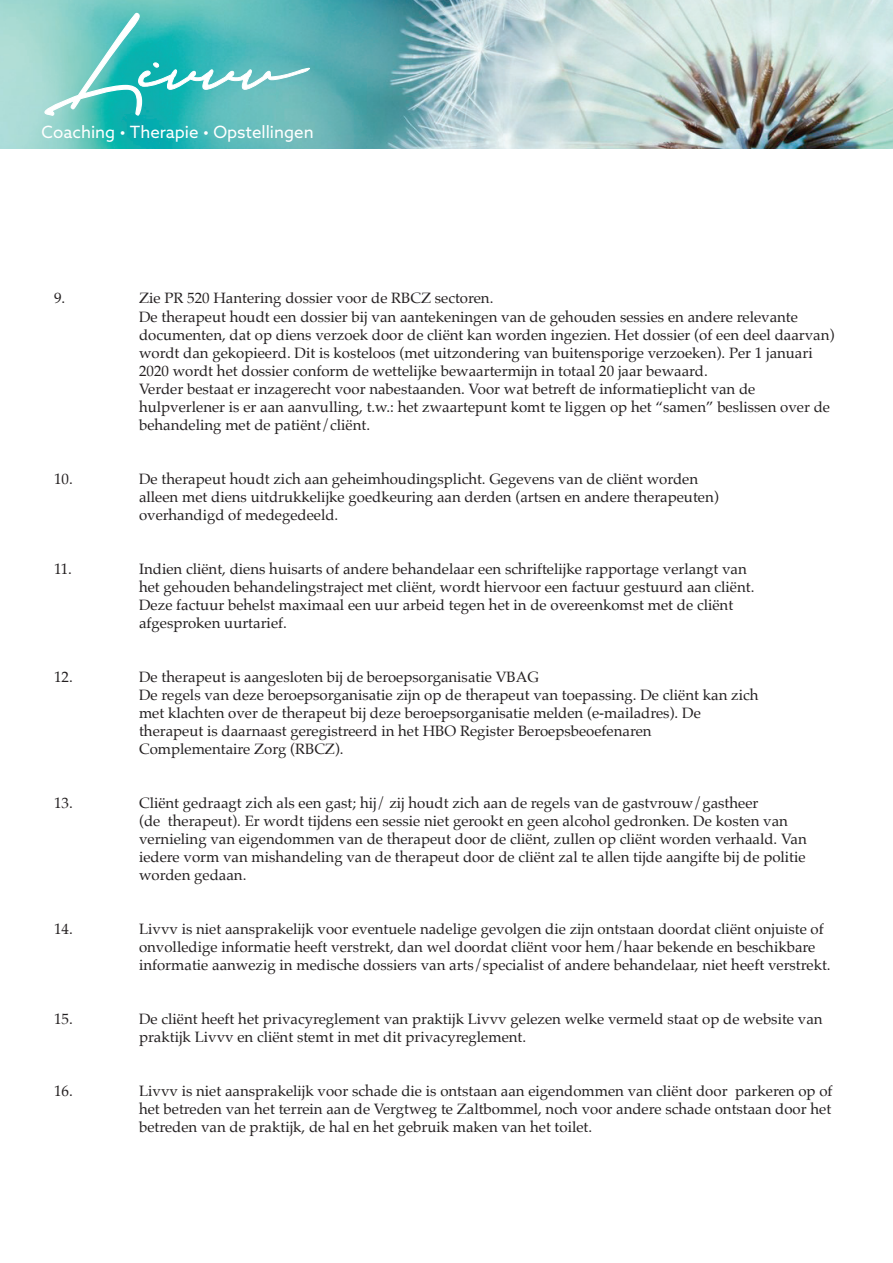
<style>
.page{position:relative;width:893px;height:1263px;background:#fff}
.page>*{position:absolute;margin:0;border:0;box-sizing:border-box;transform-origin:0 0}
.t1{font:16.95px "Azo Sans";color:#fff}
.t2{font:15px/18px "Palatino";color:#231f20}
.t3{font:300 13.5px "Azo Sans";color:#231f20}
</style>
<div class="page">
<img style="left:0;top:0;width:893px;height:149px">
<svg style="left:44px;top:12px;width:266px;height:104px;background:#5fc3c1"></svg>
<p class="t1" style="left:42px;top:121px;width:274px">Coaching • Therapie • Opstellingen</p>
<p class="t2" style="left:54px;top:289px;width:13px">9.</p>
<p class="t2" style="left:139px;top:289px;width:697px">Zie PR 520 Hantering dossier voor de RBCZ sectoren.<br>De therapeut houdt een dossier bij van aantekeningen van de gehouden sessies en andere relevante documenten, dat op diens verzoek door de cliënt kan worden ingezien. Het dossier (of een deel daarvan) wordt dan gekopieerd. Dit is kosteloos (met uitzondering van buitensporige verzoeken). Per 1 januari 2020 wordt het dossier conform de wettelijke bewaartermijn in totaal 20 jaar bewaard.<br>Verder bestaat er inzagerecht voor nabestaanden. Voor wat betreft de informatieplicht van de hulpverlener is er aan aanvulling, t.w.: het zwaartepunt komt te liggen op het “samen” beslissen over de behandeling met de patiënt/cliënt.</p>
<p class="t2" style="left:54px;top:469px;width:20px">10.</p>
<p class="t2" style="left:139px;top:469px;width:581px">De therapeut houdt zich aan geheimhoudingsplicht. Gegevens van de cliënt worden alleen met diens uitdrukkelijke goedkeuring aan derden (artsen en andere therapeuten) overhandigd of medegedeeld.</p>
<p class="t2" style="left:54px;top:559px;width:19px">11.</p>
<p class="t2" style="left:139px;top:559px;width:617px">Indien cliënt, diens huisarts of andere behandelaar een schriftelijke rapportage verlangt van het gehouden behandelingstraject met cliënt, wordt hiervoor een factuur gestuurd aan cliënt.<br>Deze factuur behelst maximaal een uur arbeid tegen het in de overeenkomst met de cliënt afgesproken uurtarief.</p>
<p class="t2" style="left:54px;top:667px;width:20px">12.</p>
<p class="t2" style="left:139px;top:667px;width:621px">De therapeut is aangesloten bij de beroepsorganisatie VBAG<br>De regels van deze beroepsorganisatie zijn op de therapeut van toepassing. De cliënt kan zich met klachten over de therapeut bij deze beroepsorganisatie melden (e-mailadres). De therapeut is daarnaast geregistreerd in het HBO Register Beroepsbeoefenaren Complementaire Zorg (RBCZ).</p>
<p class="t2" style="left:54px;top:793px;width:20px">13.</p>
<p class="t2" style="left:139px;top:793px;width:669px">Cliënt gedraagt zich als een gast; hij/ zij houdt zich aan de regels van de gastvrouw/gastheer<br>(de therapeut). Er wordt tijdens een sessie niet gerookt en geen alcohol gedronken. De kosten van vernieling van eigendommen van de therapeut door de cliënt, zullen op cliënt worden verhaald. Van iedere vorm van mishandeling van de therapeut door de cliënt zal te allen tijde aangifte bij de politie worden gedaan.</p>
<p class="t2" style="left:54px;top:919px;width:20px">14.</p>
<p class="t2" style="left:139px;top:919px;width:693px">Livvv is niet aansprakelijk voor eventuele nadelige gevolgen die zijn ontstaan doordat cliënt onjuiste of onvolledige informatie heeft verstrekt, dan wel doordat cliënt voor hem/haar bekende en beschikbare informatie aanwezig in medische dossiers van arts/specialist of andere behandelaar, niet heeft verstrekt.</p>
<p class="t2" style="left:54px;top:1009px;width:20px">15.</p>
<p class="t2" style="left:139px;top:1009px;width:685px">De cliënt heeft het privacyreglement van praktijk Livvv gelezen welke vermeld staat op de website van praktijk Livvv en cliënt stemt in met dit privacyreglement.</p>
<p class="t2" style="left:54px;top:1081px;width:20px">16.</p>
<p class="t2" style="left:139px;top:1081px;width:695px;text-align:justify">Livvv is niet aansprakelijk voor schade die is ontstaan aan eigendommen van cliënt door parkeren op of het betreden van het terrein aan de Vergtweg te Zaltbommel, noch voor andere schade ontstaan door het betreden van de praktijk, de hal en het gebruik maken van het toilet.</p>
<p class="t3" style="left:715px;top:331px;width:130px">www.livvv-praktijk.nl</p>
</div>
